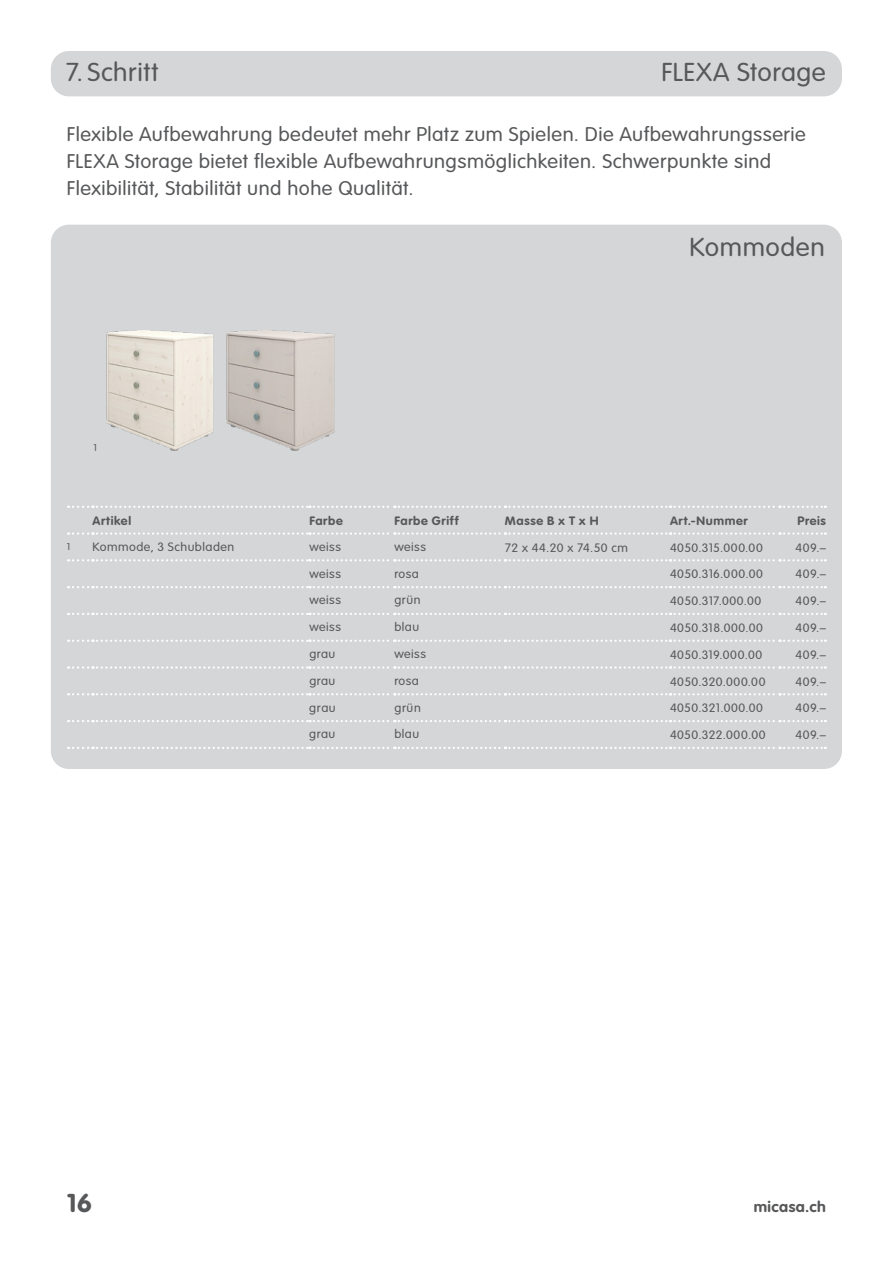
<style>
.page{position:relative;width:893px;height:1263px;background:#fff}
.page>*{position:absolute;margin:0;border:0;box-sizing:border-box;transform-origin:0 0}
.t1{font:300 25.5px "VAG Rounded Std";letter-spacing:.02em;color:#57585a;scale:1.05 1}
.t2{font:700 25.5px "VAG Rounded Std";color:#57585a;scale:1.05 1}
.t3{font:300 19.5px/27px "VAG Rounded Std";letter-spacing:.025em;color:#57585a;scale:1.05 1}
.t4{font:700 15px "VAG Rounded Std";letter-spacing:.03em;color:#57585a;scale:1.05 1}
.t5{font:300 12px "VAG Rounded Std";letter-spacing:.04em;color:#57585a;scale:1.05 1}
.t6{font:700 12px "VAG Rounded Std";letter-spacing:.05em;color:#57585a;scale:1.05 1}
.t7{font:300 9.75px "VAG Rounded Std";color:#57585a;scale:1.05 1}
</style>
<div class="page">
<div style="left:51px;top:51px;width:791px;height:45px;background:#d5d6d8;border-radius:18px"></div>
<div style="left:51px;top:225px;width:791px;height:544px;background:#d5d6d8;border-radius:18px"></div>
<svg style="left:68px;top:532px;width:758px;height:3px"></svg>
<svg style="left:68px;top:559px;width:758px;height:2px"></svg>
<svg style="left:68px;top:586px;width:758px;height:2px"></svg>
<svg style="left:68px;top:613px;width:758px;height:2px"></svg>
<svg style="left:68px;top:640px;width:758px;height:2px"></svg>
<svg style="left:68px;top:666px;width:758px;height:3px"></svg>
<svg style="left:68px;top:693px;width:758px;height:2px"></svg>
<svg style="left:68px;top:720px;width:758px;height:2px"></svg>
<svg style="left:68px;top:747px;width:758px;height:2px"></svg>
<svg style="left:68px;top:506px;width:758px;height:2px"></svg>
<img style="left:106px;top:330px;width:108px;height:121px">
<img style="left:226px;top:330px;width:109px;height:121px">
<h1 class="t1" style="left:66px;top:58px;width:90px">7. Schritt</h1>
<h1 class="t1" style="left:661px;top:58px;width:158px">FLEXA Storage</h1>
<h2 class="t3" style="left:67px;top:122px;width:705px">Flexible Aufbewahrung bedeutet mehr Platz zum Spielen. Die Aufbewahrungsserie<br>FLEXA Storage bietet flexible Aufbewahrungsmöglichkeiten. Schwerpunkte sind<br>Flexibilität, Stabilität und hohe Qualität.</h2>
<p class="t7" style="left:94px;top:442px;width:5px">1</p>
<h1 class="t1" style="left:689px;top:232px;width:130px">Kommoden</h1>
<p class="t6" style="left:92px;top:513px;width:38px">Artikel</p>
<p class="t6" style="left:309px;top:513px;width:33px">Farbe</p>
<p class="t6" style="left:394px;top:513px;width:63px">Farbe Griff</p>
<p class="t6" style="left:505px;top:513px;width:91px">Masse B x T x H</p>
<p class="t6" style="left:670px;top:513px;width:76px">Art.-Nummer</p>
<p class="t6" style="left:797px;top:513px;width:29px">Preis</p>
<p class="t7" style="left:67px;top:541px;width:5px">1</p>
<p class="t5" style="left:92px;top:540px;width:137px">Kommode, 3 Schubladen</p>
<p class="t5" style="left:309px;top:540px;width:32px">weiss</p>
<p class="t5" style="left:394px;top:540px;width:32px">weiss</p>
<p class="t5" style="left:505px;top:540px;width:119px">72 x 44.20 x 74.50 cm</p>
<p class="t5" style="left:670px;top:540px;width:90px">4050.315.000.00</p>
<p class="t5" style="left:796px;top:540px;width:30px">409.–</p>
<p class="t5" style="left:309px;top:566px;width:32px">weiss</p>
<p class="t5" style="left:394px;top:566px;width:25px">rosa</p>
<p class="t5" style="left:670px;top:567px;width:90px">4050.316.000.00</p>
<p class="t5" style="left:796px;top:567px;width:30px">409.–</p>
<p class="t5" style="left:309px;top:593px;width:32px">weiss</p>
<p class="t5" style="left:394px;top:593px;width:26px">grün</p>
<p class="t5" style="left:670px;top:594px;width:89px">4050.317.000.00</p>
<p class="t5" style="left:796px;top:594px;width:30px">409.–</p>
<p class="t5" style="left:309px;top:620px;width:32px">weiss</p>
<p class="t5" style="left:394px;top:620px;width:25px">blau</p>
<p class="t5" style="left:670px;top:621px;width:90px">4050.318.000.00</p>
<p class="t5" style="left:796px;top:621px;width:30px">409.–</p>
<p class="t5" style="left:309px;top:647px;width:26px">grau</p>
<p class="t5" style="left:394px;top:647px;width:32px">weiss</p>
<p class="t5" style="left:670px;top:648px;width:89px">4050.319.000.00</p>
<p class="t5" style="left:796px;top:648px;width:30px">409.–</p>
<p class="t5" style="left:309px;top:674px;width:26px">grau</p>
<p class="t5" style="left:394px;top:674px;width:25px">rosa</p>
<p class="t5" style="left:670px;top:674px;width:92px">4050.320.000.00</p>
<p class="t5" style="left:796px;top:674px;width:30px">409.–</p>
<p class="t5" style="left:309px;top:701px;width:27px">grau</p>
<p class="t5" style="left:394px;top:701px;width:27px">grün</p>
<p class="t5" style="left:670px;top:701px;width:90px">4050.321.000.00</p>
<p class="t5" style="left:796px;top:701px;width:30px">409.–</p>
<p class="t5" style="left:309px;top:727px;width:26px">grau</p>
<p class="t5" style="left:394px;top:727px;width:25px">blau</p>
<p class="t5" style="left:670px;top:728px;width:92px">4050.322.000.00</p>
<p class="t5" style="left:796px;top:728px;width:30px">409.–</p>
<h1 class="t2" style="left:67px;top:1188px;width:25px">16</h1>
<p class="t4" style="left:754px;top:1198px;width:70px">micasa.ch</p>
</div>
